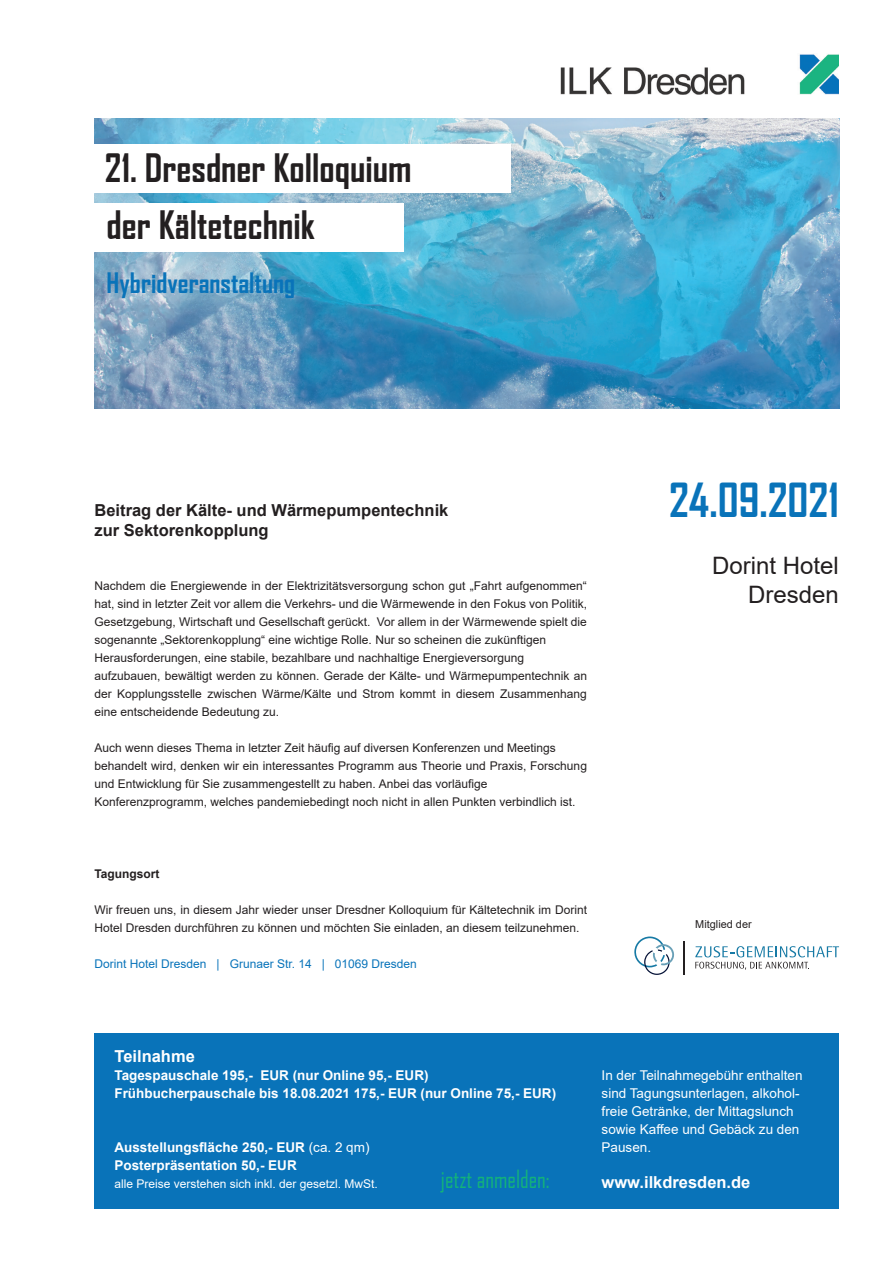
<style>
.page{position:relative;width:893px;height:1263px;background:#fff}
.page>*{position:absolute;margin:0;border:0;box-sizing:border-box;transform-origin:0 0}
.t1{font:700 45px "Agency FB";color:#0973b9}
.t2{font:700 37.5px/57.3px "Agency FB";color:#231f20}
.t3{font:700 27px "Agency FB";color:#0973b9}
.t4{font:24px/28.8px "Arial";color:#231f20;text-align:right}
.t5{font:24px "Agency FB";color:#13b27b;scale:.95 1}
.t6{font:700 16.5px/19.8px "Arial";color:#231f20}
.t7{font:700 16.5px "Arial";color:#fff}
.t8{font:700 13.5px/18px "Arial";color:#fff}
.t9{font:13.5px/18px "Arial";color:#fff}
.t10{font:12px/18px "Arial";color:#231f20}
.t11{font:12px "Arial";color:#0974ba}
.t12{font:12px "Arial";color:#fff}
.t13{font:700 12px "Arial";color:#231f20}
.t14{font:10.95px "Arial";color:#231f20}
.s1{font-weight:400}
</style>
<div class="page">
<img style="left:94px;top:118px;width:746px;height:291px">
<img style="left:561px;top:54px;width:278px;height:41px">
<div style="left:92px;top:203px;width:312px;height:49px;background:#fff"></div>
<div style="left:0;top:145px;width:511px;height:48px;background:#fff"></div>
<hr style="left:683px;top:941px;width:1px;height:33px;background:#231f20">
<svg style="left:634px;top:936px;width:40px;height:39px"></svg>
<svg style="left:695px;top:946px;width:144px;height:24px"></svg>
<div style="left:94px;top:1033px;width:745px;height:176px;background:#0973b9"></div>
<h2 class="t2" style="left:105px;top:138px;width:308px">21. Dresdner Kolloquium der Kältetechnik</h2>
<h3 class="t3" style="left:107px;top:266px;width:190px">Hybridveranstaltung</h3>
<h3 class="t6" style="left:94px;top:500px;width:355px">Beitrag der Kälte- und Wärmepumpentechnik zur Sektorenkopplung</h3>
<p class="t10" style="left:94px;top:576px;width:494px">Nachdem die Energiewende in der Elektrizitätsversorgung schon gut „Fahrt aufgenommen“ hat, sind in letzter Zeit vor allem die Verkehrs- und die Wärmewende in den Fokus von Politik, Gesetzgebung, Wirtschaft und Gesellschaft gerückt. Vor allem in der Wärmewende spielt die sogenannte „Sektorenkopplung“ eine wichtige Rolle. Nur so scheinen die zukünftigen Herausforderungen, eine stabile, bezahlbare und nachhaltige Energieversorgung aufzubauen, bewältigt werden zu können. Gerade der Kälte- und Wärmepumpentechnik an der Kopplungsstelle zwischen Wärme/Kälte und Strom kommt in diesem Zusammenhang eine entscheidende Bedeutung zu.</p>
<p class="t10" style="left:94px;top:738px;width:494px">Auch wenn dieses Thema in letzter Zeit häufig auf diversen Konferenzen und Meetings behandelt wird, denken wir ein interessantes Programm aus Theorie und Praxis, Forschung und Entwicklung für Sie zusammengestellt zu haben. Anbei das vorläufige Konferenzprogramm, welches pandemiebedingt noch nicht in allen Punkten verbindlich ist.</p>
<p class="t13" style="left:94px;top:865px;width:67px">Tagungsort</p>
<p class="t10" style="left:94px;top:900px;width:494px">Wir freuen uns, in diesem Jahr wieder unser Dresdner Kolloquium für Kältetechnik im Dorint<br>Hotel Dresden durchführen zu können und möchten Sie einladen, an diesem teilzunehmen.</p>
<p class="t11" style="left:94px;top:955px;width:324px">Dorint Hotel Dresden | Grunaer Str. 14 | 01069 Dresden</p>
<h1 class="t1" style="left:669px;top:472px;width:171px">24.09.2021</h1>
<h3 class="t4" style="left:712px;top:551px;width:128px">Dorint Hotel<br>Dresden</h3>
<p class="t14" style="left:695px;top:916px;width:58px">Mitglied der</p>
<h3 class="t7" style="left:114px;top:1044px;width:82px">Teilnahme</h3>
<p class="t8" style="left:114px;top:1066px;width:443px">Tagespauschale 195,- EUR (nur Online 95,- EUR)<br>Frühbucherpauschale bis 18.08.2021 175,- EUR (nur Online 75,- EUR)</p>
<p class="t9" style="left:602px;top:1066px;width:202px">In der Teilnahmegebühr enthalten sind Tagungsunterlagen, alkohol&shy;freie Getränke, der Mittagslunch sowie Kaffee und Gebäck zu den<br>Pausen.</p>
<p class="t8" style="left:114px;top:1138px;width:257px">Ausstellungsfläche 250,- EUR <span class="s1">(ca. 2 qm)<br></span>Posterpräsentation 50,- EUR</p>
<p class="t12" style="left:114px;top:1176px;width:265px">alle Preise verstehen sich inkl. der gesetzl. MwSt.</p>
<h3 class="t5" style="left:441px;top:1164px;width:116px">jetzt anmelden:</h3>
<h3 class="t7" style="left:602px;top:1171px;width:150px">www.ilkdresden.de</h3>
</div>
